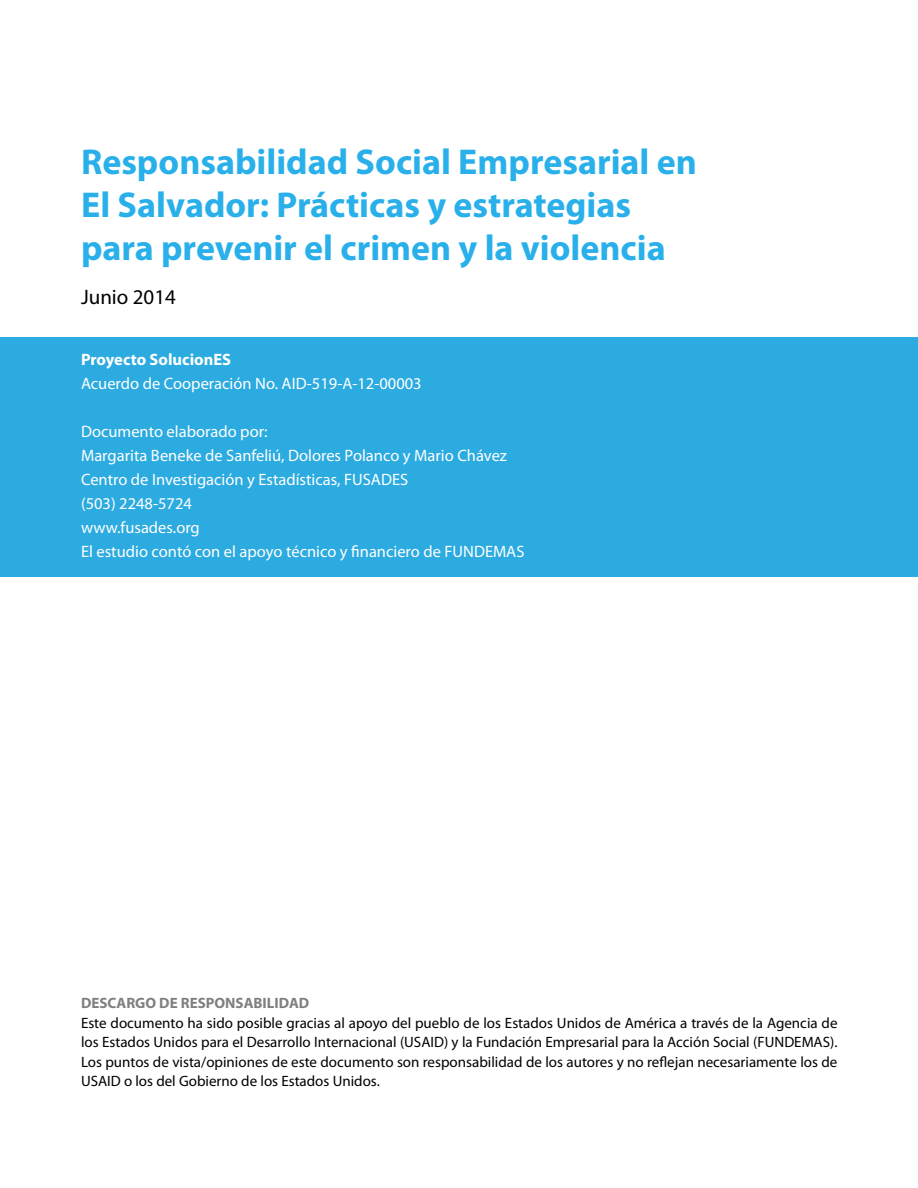
<style>
.page{position:relative;width:918px;height:1188px;background:#fff}
.page>*{position:absolute;margin:0;border:0;box-sizing:border-box;transform-origin:0 0}
.t1{font:700 36px/43.2px "Myriad Pro";color:#29b0ea}
.t2{font:21px "Myriad Pro";color:#000}
.t3{font:16.5px/24px "Myriad Pro";color:#fff}
.t4{font:700 16.5px "Myriad Pro";color:#fff}
.t5{font:15px/19.5px "Myriad Pro";color:#000;text-align:justify}
.t6{font:700 15px "Myriad Pro";color:#808080}
</style>
<div class="page">
<div style="left:0;top:338px;width:918px;height:239px;background:#2cabe1"></div>
<h1 class="t1" style="left:81px;top:139px;width:617px">Responsabilidad Social Empresarial en<br>El Salvador: Prácticas y estrategias para prevenir el crimen y la violencia</h1>
<h2 class="t2" style="left:81px;top:284px;width:96px">Junio 2014</h2>
<p class="t4" style="left:81px;top:349px;width:152px">Proyecto SolucionES</p>
<p class="t3" style="left:81px;top:371px;width:342px">Acuerdo de Cooperación No. AID-519-A-12-00003</p>
<p class="t3" style="left:81px;top:419px;width:445px">Documento elaborado por:<br>Margarita Beneke de Sanfeliú, Dolores Polanco y Mario Chávez Centro de Investigación y Estadísticas, FUSADES<br>(503) 2248-5724<br>www.fusades.org<br>El estudio contó con el apoyo técnico y financiero de FUNDEMAS</p>
<p class="t6" style="left:81px;top:994px;width:230px">DESCARGO DE RESPONSABILIDAD</p>
<p class="t5" style="left:81px;top:1013px;width:758px">Este documento ha sido posible gracias al apoyo del pueblo de los Estados Unidos de América a través de la Agencia de los Estados Unidos para el Desarrollo Internacional (USAID) y la Fundación Empresarial para la Acción Social (FUNDEMAS).<br>Los puntos de vista/opiniones de este documento son responsabilidad de los autores y no reflejan necesariamente los de USAID o los del Gobierno de los Estados Unidos.</p>
</div>
